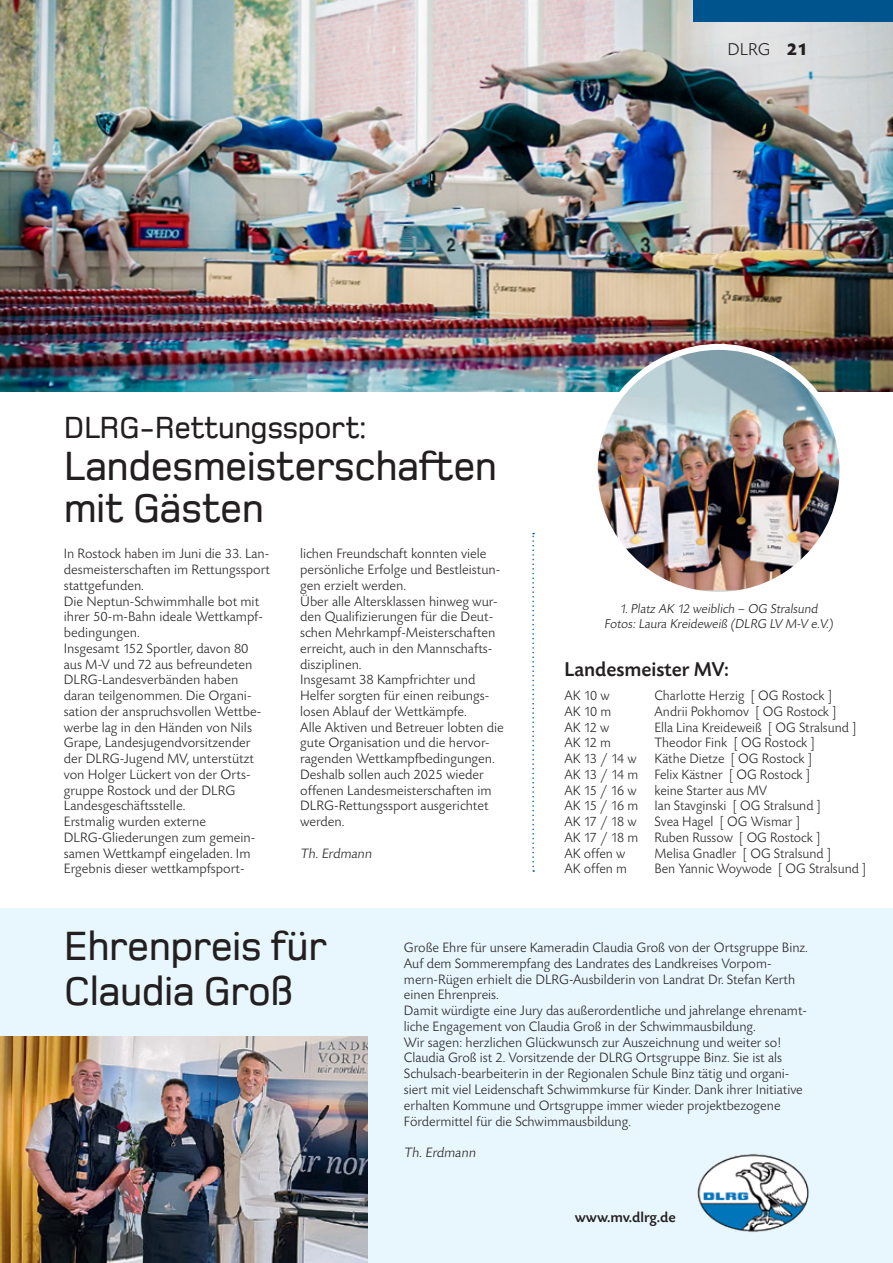
<style>
.page{position:relative;width:893px;height:1263px;background:#fff}
.page>*{position:absolute;margin:0;border:0;box-sizing:border-box;transform-origin:0 0}
.Grundtext_Magazin{font:500 42px/42px "Foundry Monoline";letter-spacing:-.015em;color:#231f20}
.Grundtext_Magazin-2{font:500 31.5px "Foundry Monoline";letter-spacing:-.015em;color:#231f20}
.Grundtext_Magazin-3{font:500 21px "Today SB";color:#231f20}
.Grundtext_Magazin-4{font:300 18px "Today SB";color:#231f20}
.Grundtext_Magazin-5{font:500 15px "Today SB";color:#231f20}
.Grundtext_Magazin-6{font:300 14.25px/15.8px "Today SB";color:#231f20}
.schreiber{font:300 14.25px "Today SB";color:#231f20}
.Grundtext_Magazin-7{font:300 13.5px/15px "Today SB";color:#231f20;text-align:center}
.s1{font-weight:700}
</style>
<div class="page">
<div style="left:0;top:909px;width:893px;height:354px;background:#e8f6fd"></div>
<img style="left:0;top:0;width:893px;height:392px">
<div style="left:693px;top:0;width:200px;height:21px;background:#00548e"></div>
<img style="left:0;top:1037px;width:368px;height:226px">
<img style="left:697px;top:1154px;width:112px;height:78px">
<img style="left:597px;top:347px;width:246px;height:244px">
<div style="left:592px;top:344px;width:254px;height:254px;border:6px solid #fff;border-radius:50%"></div>
<svg style="left:532px;top:533px;width:2px;height:339px"></svg>
<p class="Grundtext_Magazin-4" style="left:727px;top:40px;width:82px">DLRG <span class="s1">21</span></p>
<p class="Grundtext_Magazin-2" style="left:64px;top:411px;width:304px">DLRG-Rettungssport:</p>
<p class="Grundtext_Magazin" style="left:64px;top:445px;width:435px">Landesmeisterschaften mit Gästen</p>
<p class="Grundtext_Magazin-6" style="left:64px;top:546px;width:208px;text-align:justify">In Rostock haben im Juni die 33. Lan&shy;desmeisterschaften im Rettungssport stattgefunden.</p>
<p class="Grundtext_Magazin-6" style="left:64px;top:594px;width:201px">Die Neptun-Schwimmhalle bot mit ihrer 50-m-Bahn ideale Wettkampf&shy;bedingungen.</p>
<p class="Grundtext_Magazin-6" style="left:64px;top:641px;width:199px">Insgesamt 152 Sportler, davon 80 aus M-V und 72 aus befreundeten<br>DLRG-Landesverbänden haben daran teilgenommen. Die Organi&shy;sation der anspruchsvollen Wettbe&shy;werbe lag in den Händen von Nils<br>Grape, Landesjugendvorsitzender der DLRG-Jugend MV, unterstützt von Holger Lückert von der Orts&shy;gruppe Rostock und der DLRG<br>Landesgeschäftsstelle.</p>
<p class="Grundtext_Magazin-6" style="left:64px;top:814px;width:193px">Erstmalig wurden externe<br>DLRG-Gliederungen zum gemein&shy;samen Wettkampf eingeladen. Im<br>Ergebnis dieser wettkampfsport-</p>
<p class="Grundtext_Magazin-6" style="left:300px;top:546px;width:202px">lichen Freundschaft konnten viele persönliche Erfolge und Bestleistun&shy;gen erzielt werden.</p>
<p class="Grundtext_Magazin-6" style="left:300px;top:594px;width:199px">Über alle Altersklassen hinweg wur&shy;den Qualifizierungen für die Deut&shy;schen Mehrkampf-Meisterschaften erreicht, auch in den Mannschafts&shy;disziplinen.</p>
<p class="Grundtext_Magazin-6" style="left:300px;top:672px;width:191px">Insgesamt 38 Kampfrichter und<br>Helfer sorgten für einen reibungs&shy;losen Ablauf der Wettkämpfe.</p>
<p class="Grundtext_Magazin-6" style="left:300px;top:720px;width:205px">Alle Aktiven und Betreuer lobten die gute Organisation und die hervor&shy;ragenden Wettkampfbedingungen.</p>
<p class="Grundtext_Magazin-6" style="left:300px;top:767px;width:193px">Deshalb sollen auch 2025 wieder offenen Landesmeisterschaften im<br>DLRG-Rettungssport ausgerichtet werden.</p>
<p class="schreiber" style="left:300px;top:846px;width:75px">Th. Erdmann</p>
<p class="Grundtext_Magazin-7" style="left:604px;top:602px;width:232px">1. Platz AK 12 weiblich – OG Stralsund<br>Fotos: Laura Kreideweiß (DLRG LV M-V e.V.)</p>
<p class="Grundtext_Magazin-3" style="left:564px;top:658px;width:166px">Landesmeister MV:</p>
<p class="Grundtext_Magazin-6" style="left:564px;top:688px;width:47px">AK 10 w</p>
<p class="Grundtext_Magazin-6" style="left:654px;top:688px;width:179px">Charlotte Herzig [ OG Rostock ]</p>
<p class="Grundtext_Magazin-6" style="left:564px;top:704px;width:48px">AK 10 m</p>
<p class="Grundtext_Magazin-6" style="left:654px;top:704px;width:183px">Andrii Pokhomov [ OG Rostock ]</p>
<p class="Grundtext_Magazin-6" style="left:564px;top:720px;width:46px">AK 12 w</p>
<p class="Grundtext_Magazin-6" style="left:654px;top:720px;width:203px">Ella Lina Kreideweiß [ OG Stralsund ]</p>
<p class="Grundtext_Magazin-6" style="left:564px;top:736px;width:48px">AK 12 m</p>
<p class="Grundtext_Magazin-6" style="left:654px;top:736px;width:162px">Theodor Fink [ OG Rostock ]</p>
<p class="Grundtext_Magazin-6" style="left:564px;top:751px;width:74px">AK 13 / 14 w</p>
<p class="Grundtext_Magazin-6" style="left:654px;top:751px;width:159px">Käthe Dietze [ OG Rostock ]</p>
<p class="Grundtext_Magazin-6" style="left:564px;top:767px;width:247px">AK 13 / 14 m Felix Kästner [ OG Rostock ]</p>
<p class="Grundtext_Magazin-6" style="left:564px;top:783px;width:74px">AK 15 / 16 w</p>
<p class="Grundtext_Magazin-6" style="left:564px;top:783px;width:258px;text-indent:90px">keine Starter aus MV<br>AK 15 / 16 m Ian Stavginski [ OG Stralsund ]</p>
<p class="Grundtext_Magazin-6" style="left:564px;top:814px;width:74px">AK 17 / 18 w</p>
<p class="Grundtext_Magazin-6" style="left:654px;top:814px;width:147px">Svea Hagel [ OG Wismar ]</p>
<p class="Grundtext_Magazin-6" style="left:564px;top:830px;width:257px">AK 17 / 18 m Ruben Russow [ OG Rostock ]</p>
<p class="Grundtext_Magazin-6" style="left:564px;top:846px;width:62px">AK offen w</p>
<p class="Grundtext_Magazin-6" style="left:654px;top:846px;width:178px">Melisa Gnadler [ OG Stralsund ]</p>
<p class="Grundtext_Magazin-6" style="left:564px;top:862px;width:64px">AK offen m</p>
<p class="Grundtext_Magazin-6" style="left:654px;top:862px;width:213px">Ben Yannic Woywode [ OG Stralsund ]</p>
<p class="Grundtext_Magazin" style="left:64px;top:924px;width:265px;line-height:45px">Ehrenpreis für<br>Claudia Groß</p>
<p class="Grundtext_Magazin-6" style="left:404px;top:940px;width:405px">Große Ehre für unsere Kameradin Claudia Groß von der Ortsgruppe Binz.</p>
<p class="Grundtext_Magazin-6" style="left:404px;top:956px;width:393px">Auf dem Sommerempfang des Landrates des Landkreises Vorpom&shy;mern-Rügen erhielt die DLRG-Ausbilderin von Landrat Dr. Stefan Kerth einen Ehrenpreis.</p>
<p class="Grundtext_Magazin-6" style="left:404px;top:1003px;width:405px">Damit würdigte eine Jury das außerordentliche und jahrelange ehrenamt&shy;liche Engagement von Claudia Groß in der Schwimmausbildung.</p>
<p class="Grundtext_Magazin-6" style="left:404px;top:1035px;width:378px">Wir sagen: herzlichen Glückwunsch zur Auszeichnung und weiter so!</p>
<p class="Grundtext_Magazin-6" style="left:404px;top:1050px;width:400px">Claudia Groß ist 2. Vorsitzende der DLRG Ortsgruppe Binz. Sie ist als Schulsach-bearbeiterin in der Regionalen Schule Binz tätig und organi&shy;siert mit viel Leidenschaft Schwimmkurse für Kinder. Dank ihrer Initiative erhalten Kommune und Ortsgruppe immer wieder projektbezogene Fördermittel für die Schwimmausbildung.</p>
<p class="schreiber" style="left:404px;top:1145px;width:75px">Th. Erdmann</p>
<p class="Grundtext_Magazin-5" style="left:575px;top:1209px;width:103px">www.mv.dlrg.de</p>
</div>
